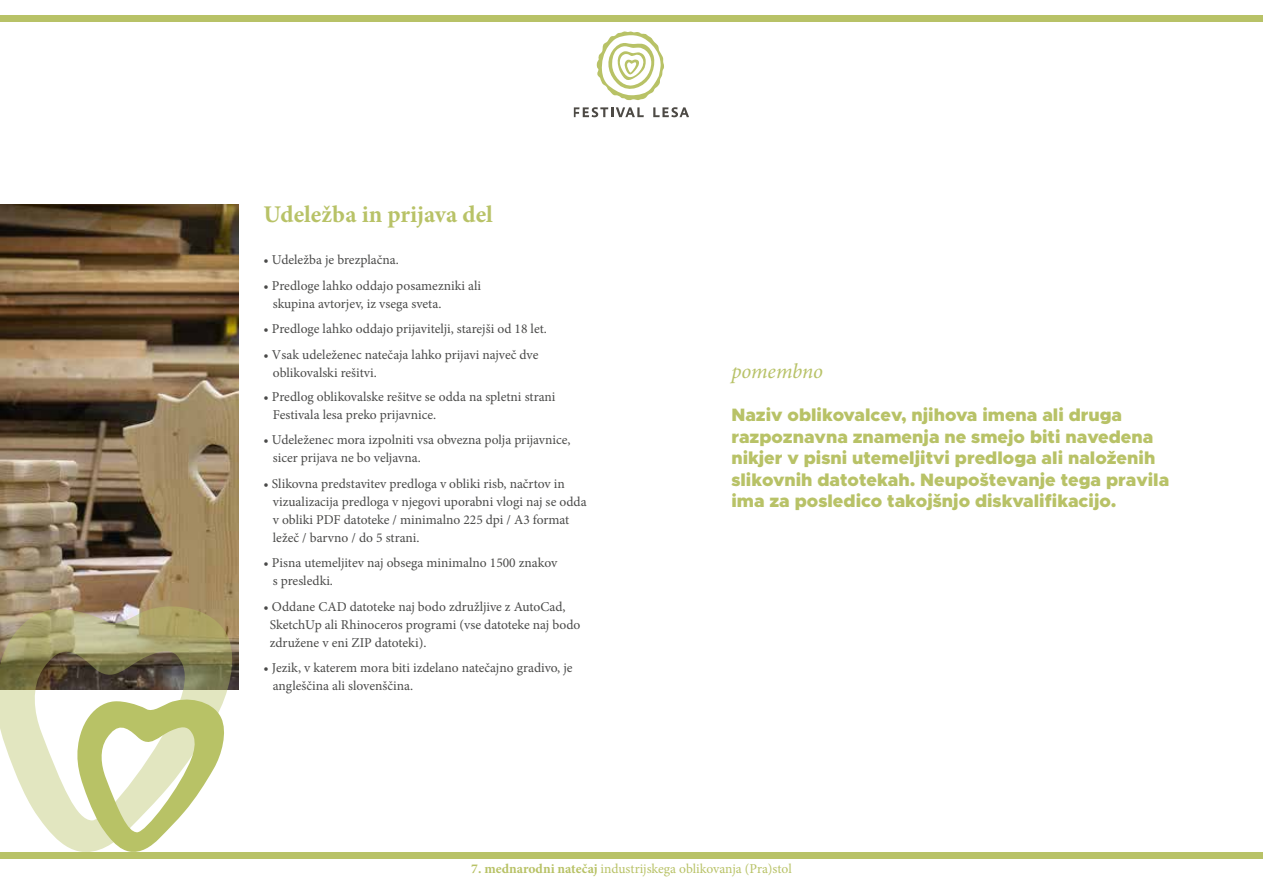
<style>
.page{position:relative;width:1263px;height:893px;background:#fff}
.page>*{position:absolute;margin:0;border:0;box-sizing:border-box;transform-origin:0 0}
.t1{font:700 24px "Minion Pro";color:#b8c267}
.t2{font:italic 21px "Minion Pro";letter-spacing:-.005em;color:#b8c267}
.t3{font:900 18px/21.6px "Metropolis";color:#b8c267}
.t4{font:13.5px/18px "Minion Pro";color:#4a4a49}
.t5{font:13.5px "Minion Pro";letter-spacing:-.005em;color:#b8c266}
.s1{font-weight:700}
</style>
<div class="page">
<img style="left:0;top:205px;width:239px;height:485px">
<div style="left:0;top:852px;width:1263px;height:7px;background:#b8c267"></div>
<div style="left:0;top:15px;width:1263px;height:7px;background:#b8c267"></div>
<svg style="left:0;top:605px;width:234px;height:247px"></svg>
<svg style="left:597px;top:32px;width:67px;height:68px"></svg>
<svg style="left:574px;top:107px;width:70px;height:10px"></svg>
<svg style="left:653px;top:107px;width:36px;height:10px"></svg>
<h1 class="t1" style="left:264px;top:197px;width:231px">Udeležba in prijava del</h1>
<p class="t4" style="left:264px;top:251px;width:137px">• Udeležba je brezplačna.</p>
<p class="t4" style="left:273px;top:276px;width:210px;text-indent:-9px">• Predloge lahko oddajo posamezniki ali skupina avtorjev, iz vsega sveta.</p>
<p class="t4" style="left:264px;top:320px;width:285px">• Predloge lahko oddajo prijavitelji, starejši od 18 let.</p>
<p class="t4" style="left:273px;top:345px;width:267px;text-indent:-9px">• Vsak udeleženec natečaja lahko prijavi največ dve oblikovalski rešitvi.</p>
<p class="t4" style="left:273px;top:387px;width:284px;text-indent:-9px">• Predlog oblikovalske rešitve se odda na spletni strani<br>Festivala lesa preko prijavnice.</p>
<p class="t4" style="left:273px;top:431px;width:299px;text-indent:-9px">• Udeleženec mora izpolniti vsa obvezna polja prijavnice, sicer prijava ne bo veljavna.</p>
<p class="t4" style="left:273px;top:474px;width:315px;text-indent:-9px">• Slikovna predstavitev predloga v obliki risb, načrtov in vizualizacija predloga v njegovi uporabni vlogi naj se odda v obliki PDF datoteke / minimalno 225 dpi / A3 format ležeč / barvno / do 5 strani.</p>
<p class="t4" style="left:273px;top:554px;width:286px;text-indent:-9px">• Pisna utemeljitev naj obsega minimalno 1500 znakov s presledki.</p>
<p class="t4" style="left:270px;top:597px;width:312px;text-indent:-6px">• Oddane CAD datoteke naj bodo združljive z AutoCad,<br>SketchUp ali Rhinoceros programi (vse datoteke naj bodo združene v eni ZIP datoteki).</p>
<p class="t4" style="left:273px;top:659px;width:301px;text-indent:-9px">• Jezik, v katerem mora biti izdelano natečajno gradivo, je angleščina ali slovenščina.</p>
<h2 class="t2" style="left:731px;top:357px;width:93px">pomembno</h2>
<p class="t3" style="left:731px;top:404px;width:439px">Naziv oblikovalcev, njihova imena ali druga razpoznavna znamenja ne smejo biti navedena nikjer v pisni utemeljitvi predloga ali naloženih slikovnih datotekah. Neupoštevanje tega pravila ima za posledico takojšnjo diskvalifikacijo.</p>
<p class="t5" style="left:471px;top:860px;width:322px"><span class="s1">7. mednarodni natečaj</span> industrijskega oblikovanja (Pra)stol</p>
</div>
